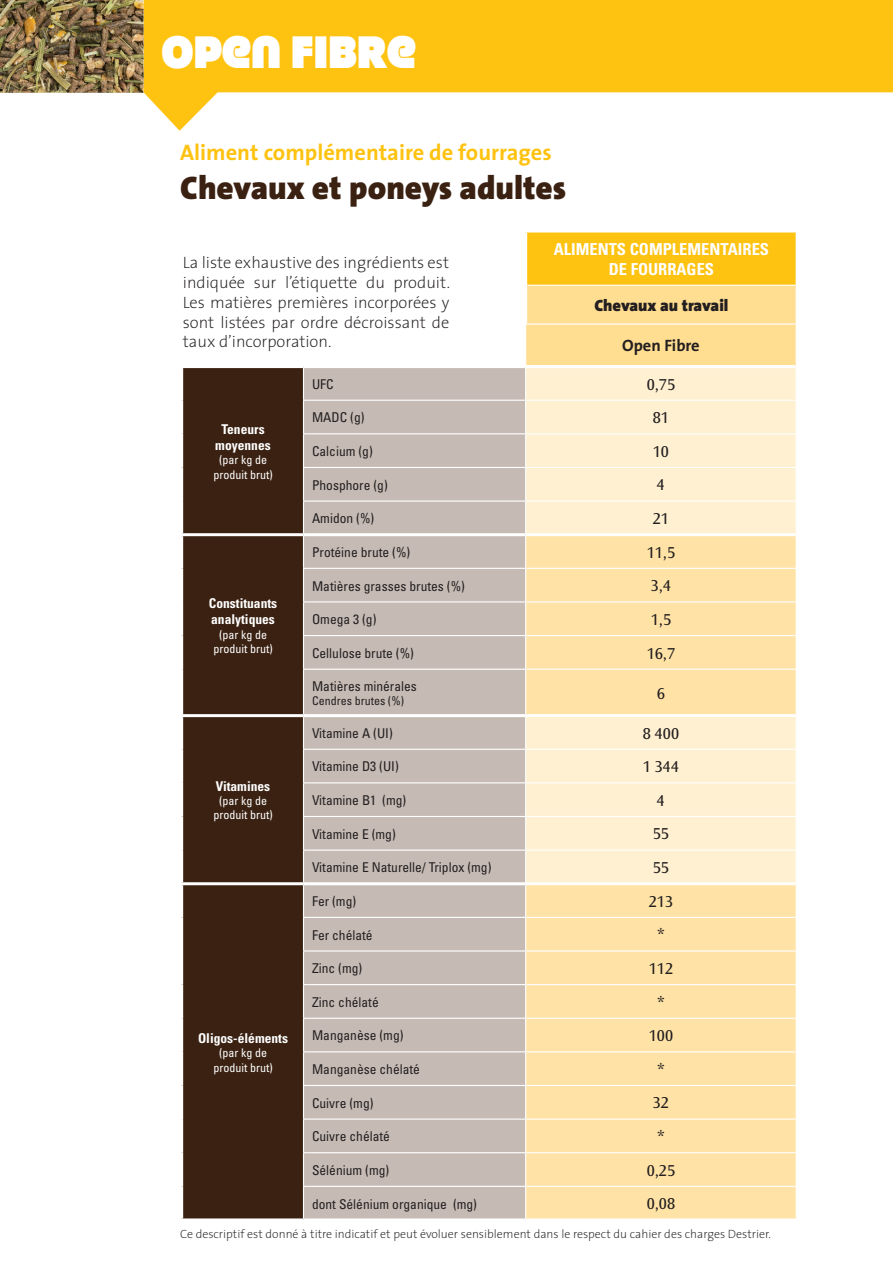
<style>
.page{position:relative;width:893px;height:1263px;background:#fff}
.page>*{position:absolute;margin:0;border:0;box-sizing:border-box;transform-origin:0 0}
.t1{font:45px "Strenuous Bl";color:#fff}
.t2{font:900 33px "The Sans";color:#3a2111}
.t3{font:700 22.5px "The Sans";color:#fec210}
.t4{font:200 16.5px/19.8px "The Sans";color:#231f20;text-align:justify}
.t5{font:16.5px "Ocean Sans";color:#231f20}
.t6{font:700 condensed 16.5px "Univers";color:#fff}
.t7{font:900 16.5px "The Sans";color:#231f20}
.t8{font:700 16.5px "The Sans";color:#231f20}
.t9{font:condensed 13.5px "Univers";color:#231f20}
.t10{font:700 condensed 13.5px/16.2px "Univers";color:#fff}
.t11{font:200 12px "The Sans";color:#231f20}
.t12{font:condensed 12px "Univers";color:#fff}
.t13{font:condensed 12px "Univers";color:#231f20}
</style>
<div class="page">
<svg style="left:144px;top:0;width:749px;height:131px;fill:#fec210"></svg>
<img style="left:0;top:0;width:144px;height:93px">
<div style="left:526px;top:231px;width:270px;height:54px;background:#fec210"></div>
<div style="left:526px;top:286px;width:270px;height:79px;background:#ffdd91"></div>
<div style="left:183px;top:368px;width:120px;height:850px;background:#3a2111"></div>
<div style="left:304px;top:368px;width:221px;height:850px;background:#c6bbb4"></div>
<div style="left:526px;top:368px;width:270px;height:165px;background:#fef0d0"></div>
<svg style="left:526px;top:536px;width:270px;height:682px;fill:#ffe2a5"></svg>
<hr style="left:180px;top:533px;width:123px;height:3px;background:#fff">
<hr style="left:180px;top:714px;width:123px;height:3px;background:#fff">
<hr style="left:180px;top:882px;width:123px;height:3px;background:#fff">
<hr style="left:524px;top:230px;width:273px;height:3px;background:#fff">
<hr style="left:524px;top:233px;width:3px;height:52px;background:#fff">
<hr style="left:524px;top:285px;width:3px;height:38px;background:#fff">
<hr style="left:526px;top:714px;width:270px;height:3px;background:#fff">
<hr style="left:526px;top:882px;width:270px;height:3px;background:#fff">
<hr style="left:525px;top:323px;width:272px;height:2px;background:#fff">
<hr style="left:526px;top:400px;width:271px;height:1px;background:#fff">
<hr style="left:526px;top:433px;width:271px;height:1px;background:#fff">
<hr style="left:526px;top:467px;width:271px;height:1px;background:#fff">
<hr style="left:526px;top:500px;width:271px;height:2px;background:#fff">
<hr style="left:526px;top:568px;width:271px;height:1px;background:#fff">
<hr style="left:526px;top:601px;width:271px;height:1px;background:#fff">
<hr style="left:526px;top:635px;width:271px;height:1px;background:#fff">
<hr style="left:526px;top:669px;width:271px;height:1px;background:#fff">
<hr style="left:526px;top:749px;width:271px;height:1px;background:#fff">
<hr style="left:526px;top:782px;width:271px;height:1px;background:#fff">
<hr style="left:526px;top:816px;width:271px;height:1px;background:#fff">
<hr style="left:526px;top:849px;width:271px;height:2px;background:#fff">
<hr style="left:526px;top:917px;width:271px;height:1px;background:#fff">
<hr style="left:526px;top:950px;width:271px;height:1px;background:#fff">
<hr style="left:526px;top:984px;width:271px;height:1px;background:#fff">
<hr style="left:526px;top:1018px;width:271px;height:1px;background:#fff">
<hr style="left:526px;top:1051px;width:271px;height:1px;background:#fff">
<hr style="left:526px;top:1085px;width:271px;height:1px;background:#fff">
<hr style="left:526px;top:1118px;width:271px;height:2px;background:#fff">
<hr style="left:526px;top:1152px;width:271px;height:1px;background:#fff">
<hr style="left:526px;top:1186px;width:271px;height:1px;background:#fff">
<hr style="left:303px;top:400px;width:223px;height:1px;background:#fff">
<hr style="left:303px;top:433px;width:223px;height:1px;background:#fff">
<hr style="left:303px;top:467px;width:223px;height:1px;background:#fff">
<hr style="left:303px;top:500px;width:223px;height:2px;background:#fff">
<hr style="left:303px;top:568px;width:223px;height:1px;background:#fff">
<hr style="left:303px;top:601px;width:223px;height:1px;background:#fff">
<hr style="left:303px;top:635px;width:223px;height:1px;background:#fff">
<hr style="left:303px;top:669px;width:223px;height:1px;background:#fff">
<hr style="left:303px;top:749px;width:223px;height:1px;background:#fff">
<hr style="left:303px;top:782px;width:223px;height:1px;background:#fff">
<hr style="left:303px;top:816px;width:223px;height:1px;background:#fff">
<hr style="left:303px;top:849px;width:223px;height:2px;background:#fff">
<hr style="left:303px;top:917px;width:223px;height:1px;background:#fff">
<hr style="left:303px;top:950px;width:223px;height:1px;background:#fff">
<hr style="left:303px;top:984px;width:223px;height:1px;background:#fff">
<hr style="left:303px;top:1018px;width:223px;height:1px;background:#fff">
<hr style="left:303px;top:1051px;width:223px;height:1px;background:#fff">
<hr style="left:303px;top:1085px;width:223px;height:1px;background:#fff">
<hr style="left:303px;top:1118px;width:223px;height:2px;background:#fff">
<hr style="left:303px;top:1152px;width:223px;height:1px;background:#fff">
<hr style="left:303px;top:1186px;width:223px;height:1px;background:#fff">
<hr style="left:303px;top:533px;width:223px;height:3px;background:#fff">
<hr style="left:303px;top:714px;width:223px;height:3px;background:#fff">
<hr style="left:303px;top:882px;width:223px;height:3px;background:#fff">
<p class="t1" style="left:162px;top:25px;width:255px">OPEN FIBRE</p>
<p class="t3" style="left:180px;top:133px;width:373px">Aliment complémentaire de fourrages</p>
<p class="t2" style="left:180px;top:160px;width:388px">Chevaux et poneys adultes</p>
<p class="t4" style="left:183px;top:252px;width:269px">La liste exhaustive des ingrédients est indiquée sur l’étiquette du produit.<br>Les matières premières incorporées y sont listées par ordre décroissant de taux d’incorporation.</p>
<p class="t6" style="left:554px;top:239px;width:217px">ALIMENTS COMPLEMENTAIRES</p>
<p class="t6" style="left:609px;top:259px;width:107px">DE FOURRAGES</p>
<p class="t7" style="left:594px;top:291px;width:136px">Chevaux au travail</p>
<p class="t8" style="left:622px;top:332px;width:79px">Open Fibre</p>
<p class="t10" style="left:221px;top:421px;width:45px">Teneurs</p>
<p class="t10" style="left:215px;top:437px;width:57px">moyennes</p>
<p class="t12" style="left:219px;top:452px;width:49px">(par kg de</p>
<p class="t12" style="left:213px;top:467px;width:61px">produit brut)</p>
<p class="t10" style="left:209px;top:595px;width:70px">Constituants analytiques</p>
<p class="t12" style="left:219px;top:627px;width:49px">(par kg de</p>
<p class="t12" style="left:213px;top:641px;width:61px">produit brut)</p>
<p class="t10" style="left:216px;top:778px;width:56px">Vitamines</p>
<p class="t12" style="left:219px;top:793px;width:49px">(par kg de</p>
<p class="t12" style="left:213px;top:807px;width:61px">produit brut)</p>
<p class="t10" style="left:198px;top:1030px;width:91px">Oligos-éléments</p>
<p class="t12" style="left:219px;top:1045px;width:49px">(par kg de</p>
<p class="t12" style="left:213px;top:1060px;width:61px">produit brut)</p>
<p class="t9" style="left:312px;top:375px;width:23px">UFC</p>
<p class="t5" style="left:647px;top:375px;width:30px">0,75</p>
<p class="t9" style="left:312px;top:409px;width:54px">MADC (g)</p>
<p class="t5" style="left:653px;top:409px;width:18px">81</p>
<p class="t9" style="left:312px;top:443px;width:62px">Calcium (g)</p>
<p class="t5" style="left:653px;top:442px;width:18px">10</p>
<p class="t9" style="left:312px;top:476px;width:77px">Phosphore (g)</p>
<p class="t5" style="left:657px;top:476px;width:10px">4</p>
<p class="t9" style="left:312px;top:510px;width:64px">Amidon (%)</p>
<p class="t5" style="left:653px;top:509px;width:18px">21</p>
<p class="t9" style="left:312px;top:543px;width:100px">Protéine brute (%)</p>
<p class="t5" style="left:647px;top:543px;width:30px">11,5</p>
<p class="t9" style="left:312px;top:577px;width:154px">Matières grasses brutes (%)</p>
<p class="t5" style="left:651px;top:577px;width:22px">3,4</p>
<p class="t9" style="left:312px;top:611px;width:66px">Omega 3 (g)</p>
<p class="t5" style="left:651px;top:610px;width:22px">1,5</p>
<p class="t9" style="left:312px;top:644px;width:103px">Cellulose brute (%)</p>
<p class="t5" style="left:647px;top:644px;width:30px">16,7</p>
<p class="t9" style="left:312px;top:677px;width:106px">Matières minérales</p>
<p class="t13" style="left:312px;top:693px;width:93px">Cendres brutes (%)</p>
<p class="t5" style="left:657px;top:684px;width:10px">6</p>
<p class="t9" style="left:312px;top:724px;width:82px">Vitamine A (UI)</p>
<p class="t5" style="left:643px;top:724px;width:38px">8 400</p>
<p class="t9" style="left:312px;top:758px;width:88px">Vitamine D3 (UI)</p>
<p class="t5" style="left:643px;top:758px;width:38px">1 344</p>
<p class="t9" style="left:312px;top:792px;width:96px">Vitamine B1 (mg)</p>
<p class="t5" style="left:657px;top:791px;width:10px">4</p>
<p class="t9" style="left:312px;top:825px;width:85px">Vitamine E (mg)</p>
<p class="t5" style="left:653px;top:825px;width:18px">55</p>
<p class="t9" style="left:312px;top:859px;width:181px">Vitamine E Naturelle/ Triplox (mg)</p>
<p class="t5" style="left:653px;top:858px;width:18px">55</p>
<p class="t9" style="left:312px;top:892px;width:46px">Fer (mg)</p>
<p class="t5" style="left:649px;top:892px;width:26px">213</p>
<p class="t9" style="left:312px;top:926px;width:62px">Fer chélaté</p>
<p class="t5" style="left:657px;top:926px;width:9px">*</p>
<p class="t9" style="left:312px;top:960px;width:52px">Zinc (mg)</p>
<p class="t5" style="left:649px;top:959px;width:26px">112</p>
<p class="t9" style="left:312px;top:993px;width:68px">Zinc chélaté</p>
<p class="t5" style="left:657px;top:993px;width:9px">*</p>
<p class="t9" style="left:312px;top:1027px;width:93px">Manganèse (mg)</p>
<p class="t5" style="left:649px;top:1027px;width:26px">100</p>
<p class="t9" style="left:312px;top:1061px;width:109px">Manganèse chélaté</p>
<p class="t5" style="left:657px;top:1060px;width:9px">*</p>
<p class="t9" style="left:312px;top:1094px;width:63px">Cuivre (mg)</p>
<p class="t5" style="left:653px;top:1094px;width:18px">32</p>
<p class="t9" style="left:312px;top:1128px;width:79px">Cuivre chélaté</p>
<p class="t5" style="left:657px;top:1127px;width:9px">*</p>
<p class="t9" style="left:312px;top:1161px;width:79px">Sélénium (mg)</p>
<p class="t5" style="left:647px;top:1161px;width:30px">0,25</p>
<p class="t9" style="left:312px;top:1195px;width:166px">dont Sélénium organique (mg)</p>
<p class="t5" style="left:647px;top:1195px;width:30px">0,08</p>
<p class="t11" style="left:180px;top:1224px;width:592px">Ce descriptif est donné à titre indicatif et peut évoluer sensiblement dans le respect du cahier des charges Destrier.</p>
</div>
